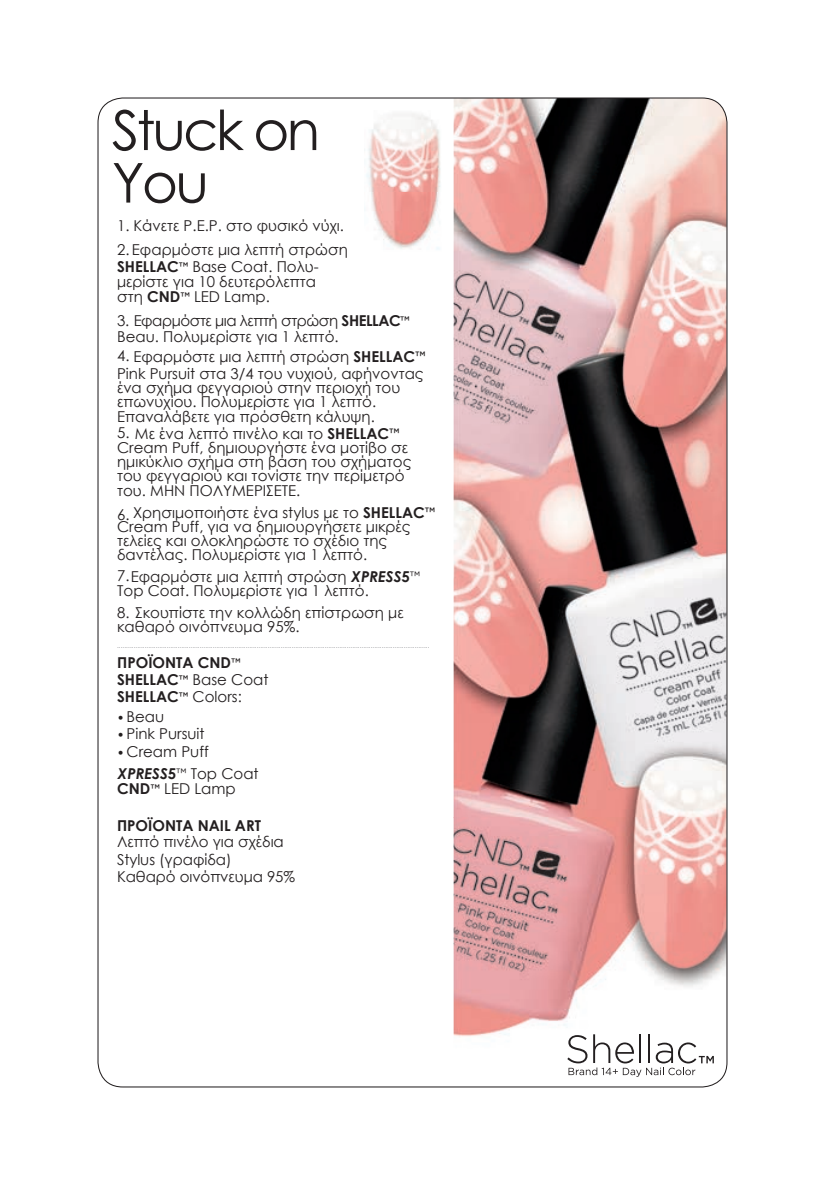
<style>
.page{position:relative;width:825px;height:1185px;background:#fff}
.page>*{position:absolute;margin:0;border:0;box-sizing:border-box;transform-origin:0 0}
.t1{font:55px/52.5px "Century Gothic";letter-spacing:-.05em;color:#231f20}
.t2{font:15px/14.2px "Century Gothic";color:#231f20}
.t3{font:700 15px/16.8px "Century Gothic";color:#231f20}
.t4{font:7.5px "Gotham";color:#939598}
.s1{font-weight:700}
.s2{font-family:"Gotham";font-weight:500;font-size:13.75px}
.s3{font-family:"Gotham";font-weight:500}
.s4{font-weight:700;font-style:italic}
.s5{font-family:"Gotham"}
.s6{font-weight:400}
</style>
<div class="page">
<img style="left:454px;top:99px;width:273px;height:988px">
<img style="left:366px;top:113px;width:75px;height:137px">
<svg style="left:567px;top:1034px;width:147px;height:43px"></svg>
<h1 class="t1" style="left:112px;top:103px;width:210px">Stuck on<br>You</h1>
<p class="t2" style="left:117px;top:218px;width:228px">1. Κάνετε P.E.P. στο φυσικό νύχι.</p>
<p class="t2" style="left:117px;top:242px;width:232px;line-height:15.8px">2. Εφαρμόστε μια λεπτή στρώση<br><span class="s1">SHELLAC</span><span class="s2">™</span> Base Coat. Πολυ&shy;μερίστε για 10 δευτερόλεπτα<br>στη <span class="s1">CND</span><span class="s2">™</span> LED Lamp.</p>
<p class="t2" style="left:117px;top:312px;width:294px;line-height:16.2px">3. Εφαρμόστε μια λεπτή στρώση <span class="s1">SHELLAC</span><span class="s2">™<br></span>Beau. Πολυμερίστε για 1 λεπτό.</p>
<p class="t2" style="left:117px;top:348px;width:310px;line-height:16.5px">4. Εφαρμόστε μια λεπτή στρώση <span class="s1">SHELLAC</span><span class="s3">™<br></span>Pink Pursuit στα 3/4 του νυχιού, αφήνοντας</p>
<p class="t2" style="left:117px;top:380px;width:285px">ένα σχήμα φεγγαριού στην περιοχή του επωνυχίου. Πολυμερίστε για 1 λεπτό.<br>Επαναλάβετε για πρόσθετη κάλυψη.</p>
<p class="t2" style="left:117px;top:426px;width:296px">5. Με ένα λεπτό πινέλο και το <span class="s1">SHELLAC</span><span class="s3">™ </span>Cream Puff, δημιουργήστε ένα μοτίβο σε ημικύκλιο σχήμα στη βάση του σχήματος του φεγγαριού και τονίστε την περίμετρό του. ΜΗΝ ΠΟΛΥΜΕΡΙΣΕΤΕ.</p>
<p class="t2" style="left:117px;top:505px;width:320px">6. Χρησιμοποιήστε ένα stylus με το <span class="s1">SHELLAC</span><span class="s3">™ </span>Cream Puff, για να δημιουργήσετε μικρές τελείες και ολοκληρώστε το σχέδιο της δαντέλας. Πολυμερίστε για 1 λεπτό.</p>
<p class="t2" style="left:117px;top:570px;width:305px">7.Εφαρμόστε μια λεπτή στρώση <span class="s4">XPRESS</span><span class="s1">5</span><span class="s5">™<br></span>Top Coat. Πολυμερίστε για 1 λεπτό.</p>
<p class="t2" style="left:117px;top:605px;width:288px">8. Σκουπίστε την κολλώδη επίστρωση με καθαρό οινόπνευμα 95%.</p>
<p class="t4" style="left:117px;top:641px;width:314px">..........................................................................................................................................................................</p>
<p class="t3" style="left:117px;top:654px;width:153px">ΠΡΟΪΟΝΤΑ CND<span class="s2">™<br></span>SHELLAC<span class="s2">™</span> <span class="s6">Base Coat<br></span>SHELLAC<span class="s2">™</span> <span class="s6">Colors:</span></p>
<p class="t2" style="left:117px;top:709px;width:49px"><span class="s5">•</span> Beau</p>
<p class="t2" style="left:117px;top:727px;width:89px"><span class="s5">•</span> Pink Pursuit</p>
<p class="t2" style="left:117px;top:740px;width:143px;line-height:22.5px"><span class="s5">•</span> Cream Puff<br><span class="s4">XPRESS</span><span class="s1">5</span><span class="s5">™</span> Top Coat</p>
<p class="t2" style="left:117px;top:781px;width:120px"><span class="s1">CND</span><span class="s2">™</span> LED Lamp</p>
<p class="t3" style="left:117px;top:816px;width:145px">ΠΡΟΪΟΝΤΑ NAIL ART</p>
<p class="t2" style="left:117px;top:833px;width:180px;line-height:17.5px">Λεπτό πινέλο για σχέδια<br>Stylus (γραφίδα)<br>Καθαρό οινόπνευμα 95%</p>
</div>
